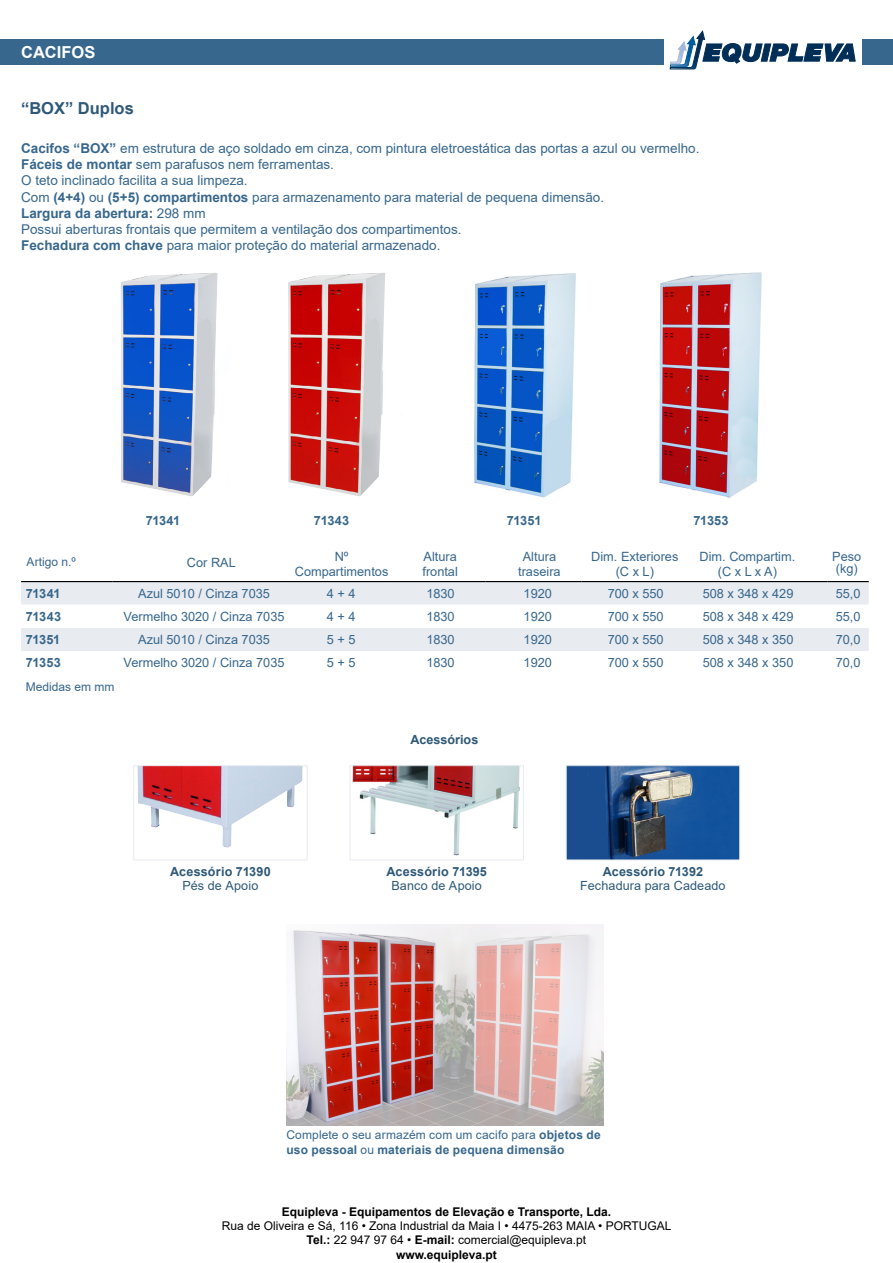
<style>
.page{position:relative;width:893px;height:1263px;background:#fff}
.page>*{position:absolute;margin:0;border:0;box-sizing:border-box;transform-origin:0 0}
.t1{font:700 16.5px "Arial";color:#2e5978}
.t2{font:700 16.5px "Arial";color:#fff}
.t3{font:13.5px/16.2px "Arial";color:#37678d}
.t4{font:12.75px/15.3px "Arial";color:#37678d;text-align:center}
.t5{font:700 12.75px "Arial";letter-spacing:-.025em;color:#37678d}
.t6{font:700 12.6px "Arial";letter-spacing:.01em;color:#2e5978}
.t7{font:12.6px "Arial";letter-spacing:.01em;color:#2e5978}
.t8{font:12px/14.4px "Arial";color:#000;text-align:center}
.t9{font:700 12px/14.4px "Arial";letter-spacing:.015em;color:#37678d}
.t10{font:700 12px "Arial";color:#000}
.t11{font:12px "Arial";color:#37678d}
.t12{font:12px "Arial";color:#38668f}
.s1{font-weight:700}
.s2{font-weight:400}
</style>
<div class="page">
<div style="left:0;top:39px;width:663px;height:26px;background:#37678d"></div>
<div style="left:862px;top:39px;width:31px;height:26px;background:#37678d"></div>
<svg style="left:670px;top:31px;width:186px;height:38px"></svg>
<svg style="left:21px;top:582px;width:848px;height:23px;background:#e6e9ee"></svg>
<div style="left:21px;top:628px;width:848px;height:23px;background:#e8ebf0"></div>
<hr style="left:21px;top:581px;width:92px;height:1px;background:#000">
<hr style="left:113px;top:581px;width:174px;height:1px;background:#000">
<hr style="left:287px;top:581px;width:100px;height:1px;background:#000">
<hr style="left:387px;top:581px;width:99px;height:1px;background:#000">
<hr style="left:486px;top:581px;width:95px;height:1px;background:#000">
<hr style="left:581px;top:581px;width:109px;height:1px;background:#000">
<hr style="left:690px;top:581px;width:137px;height:1px;background:#000">
<hr style="left:827px;top:581px;width:42px;height:1px;background:#000">
<img style="left:121px;top:273px;width:97px;height:223px">
<img style="left:288px;top:273px;width:97px;height:223px">
<img style="left:474px;top:273px;width:102px;height:225px">
<img style="left:659px;top:272px;width:103px;height:226px">
<img style="left:286px;top:925px;width:318px;height:200px">
<img style="left:137px;top:767px;width:166px;height:80px">
<div style="left:133px;top:765px;width:175px;height:95px;border:1px solid #e8ebf0"></div>
<img style="left:352px;top:767px;width:168px;height:89px">
<div style="left:349px;top:765px;width:175px;height:95px;border:1px solid #e8ebf0"></div>
<img style="left:568px;top:767px;width:170px;height:91px">
<div style="left:566px;top:765px;width:174px;height:95px;border:1px solid #e8ebf0"></div>
<p class="t2" style="left:21px;top:41px;width:76px">CACIFOS</p>
<p class="t1" style="left:21px;top:96px;width:114px">“BOX” Duplos</p>
<p class="t3" style="left:21px;top:140px;width:680px"><span class="s1">Cacifos “BOX”</span> em estrutura de aço soldado em cinza, com pintura eletroestática das portas a azul ou vermelho.<br><span class="s1">Fáceis de montar</span> sem parafusos nem ferramentas.<br>O teto inclinado facilita a sua limpeza.<br>Com <span class="s1">(4+4)</span> ou <span class="s1">(5+5) compartimentos</span> para armazenamento para material de pequena dimensão.<br><span class="s1">Largura da abertura:</span> 298 mm<br>Possui aberturas frontais que permitem a ventilação dos compartimentos.<br><span class="s1">Fechadura com chave</span> para maior proteção do material armazenado.</p>
<p class="t5" style="left:146px;top:511px;width:36px">71341</p>
<p class="t5" style="left:314px;top:511px;width:37px">71343</p>
<p class="t5" style="left:507px;top:511px;width:36px">71351</p>
<p class="t5" style="left:693px;top:511px;width:37px">71353</p>
<p class="t4" style="left:295px;top:549px;width:95px">Nº<br>Compartimentos</p>
<p class="t4" style="left:422px;top:549px;width:37px;text-align:left">Altura frontal</p>
<p class="t4" style="left:518px;top:549px;width:44px">Altura traseira</p>
<p class="t4" style="left:591px;top:549px;width:89px">Dim. Exteriores (C x L)</p>
<p class="t4" style="left:700px;top:549px;width:97px">Dim. Compartim. (C x L x A)</p>
<p class="t4" style="left:187px;top:555px;width:50px">Cor RAL</p>
<p class="t4" style="left:832px;top:550px;width:31px;line-height:12px;text-align:left">Peso (kg)</p>
<p class="t12" style="left:27px;top:554px;width:51px">Artigo n.º</p>
<p class="t5" style="left:26px;top:585px;width:36px">71341</p>
<p class="t4" style="left:138px;top:586px;width:133px">Azul 5010 / Cinza 7035</p>
<p class="t4" style="left:327px;top:586px;width:30px">4 + 4</p>
<p class="t4" style="left:426px;top:586px;width:30px">1830</p>
<p class="t4" style="left:524px;top:586px;width:30px">1920</p>
<p class="t4" style="left:608px;top:586px;width:57px">700 x 550</p>
<p class="t4" style="left:703px;top:586px;width:92px">508 x 348 x 429</p>
<p class="t4" style="left:836px;top:586px;width:26px">55,0</p>
<p class="t5" style="left:26px;top:607px;width:37px">71343</p>
<p class="t4" style="left:124px;top:609px;width:162px">Vermelho 3020 / Cinza 7035</p>
<p class="t4" style="left:327px;top:609px;width:30px">4 + 4</p>
<p class="t4" style="left:426px;top:609px;width:30px">1830</p>
<p class="t4" style="left:524px;top:609px;width:30px">1920</p>
<p class="t4" style="left:608px;top:609px;width:57px">700 x 550</p>
<p class="t4" style="left:703px;top:609px;width:92px">508 x 348 x 429</p>
<p class="t4" style="left:836px;top:609px;width:26px">55,0</p>
<p class="t5" style="left:26px;top:631px;width:36px">71351</p>
<p class="t4" style="left:138px;top:632px;width:133px">Azul 5010 / Cinza 7035</p>
<p class="t4" style="left:327px;top:632px;width:30px">5 + 5</p>
<p class="t4" style="left:426px;top:632px;width:30px">1830</p>
<p class="t4" style="left:524px;top:632px;width:30px">1920</p>
<p class="t4" style="left:608px;top:632px;width:57px">700 x 550</p>
<p class="t4" style="left:703px;top:632px;width:92px">508 x 348 x 350</p>
<p class="t4" style="left:836px;top:632px;width:26px">70,0</p>
<p class="t5" style="left:26px;top:654px;width:37px">71353</p>
<p class="t4" style="left:124px;top:655px;width:162px">Vermelho 3020 / Cinza 7035</p>
<p class="t4" style="left:327px;top:655px;width:30px">5 + 5</p>
<p class="t4" style="left:426px;top:655px;width:30px">1830</p>
<p class="t4" style="left:524px;top:655px;width:30px">1920</p>
<p class="t4" style="left:608px;top:655px;width:57px">700 x 550</p>
<p class="t4" style="left:703px;top:655px;width:92px">508 x 348 x 350</p>
<p class="t4" style="left:836px;top:655px;width:26px">70,0</p>
<p class="t11" style="left:26px;top:678px;width:90px">Medidas em mm</p>
<p class="t6" style="left:170px;top:862px;width:102px">Acessório 71390</p>
<p class="t7" style="left:182px;top:877px;width:77px">Pés de Apoio</p>
<p class="t6" style="left:410px;top:730px;width:69px">Acessórios</p>
<p class="t6" style="left:386px;top:862px;width:102px">Acessório 71395</p>
<p class="t7" style="left:391px;top:877px;width:92px">Banco de Apoio</p>
<p class="t6" style="left:603px;top:862px;width:102px">Acessório 71392</p>
<p class="t7" style="left:580px;top:877px;width:147px">Fechadura para Cadeado</p>
<p class="t9" style="left:286px;top:1128px;width:316px"><span class="s2">Complete o seu armazém com um cacifo para</span> objetos de uso pessoal <span class="s2">ou</span> materiais de pequena dimensão</p>
<p class="t10" style="left:282px;top:1203px;width:331px">Equipleva - Equipamentos de Elevação e Transporte, Lda.</p>
<p class="t8" style="left:222px;top:1218px;width:451px">Rua de Oliveira e Sá, 116 • Zona Industrial da Maia I • 4475-263 MAIA • PORTUGAL<br><span class="s1">Tel.:</span> 22 947 97 64 • <span class="s1">E-mail:</span> comercial@equipleva.pt<br><span class="s1">www.equipleva.pt</span></p>
</div>
